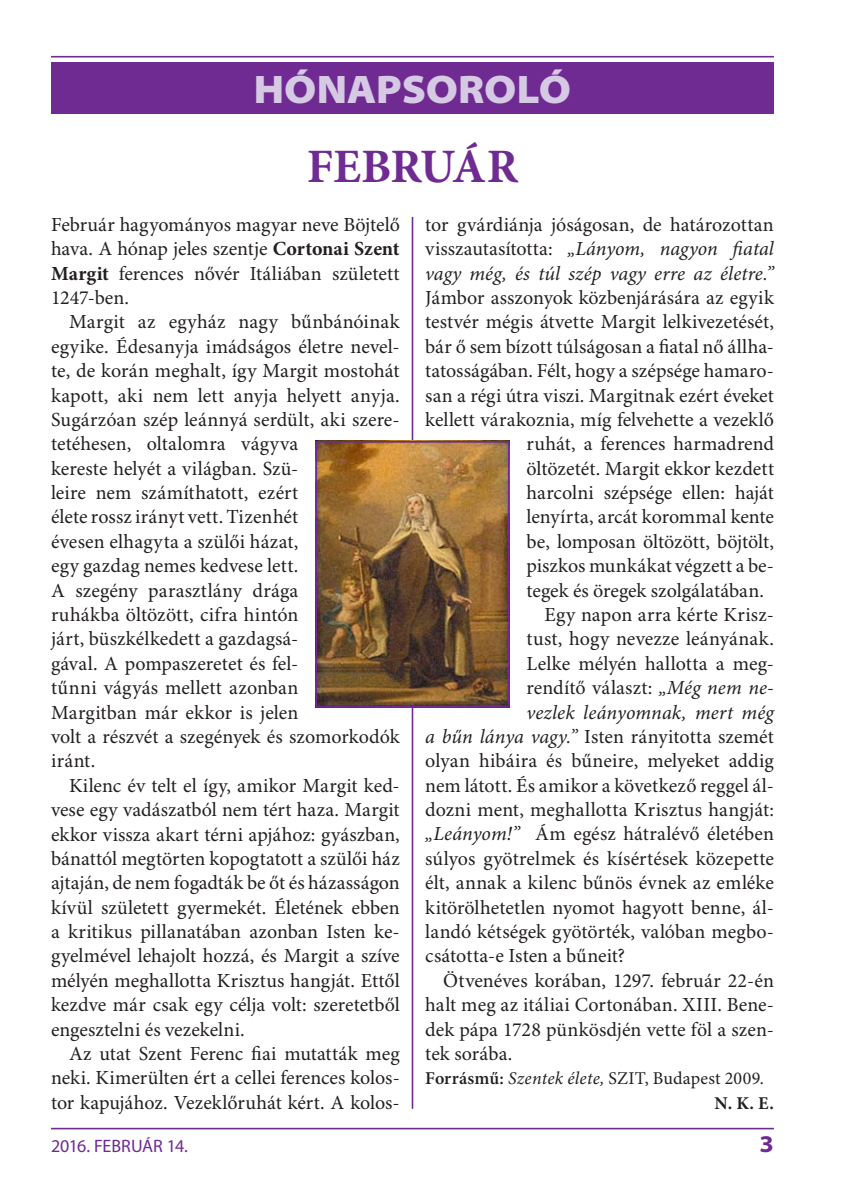
<style>
.page{position:relative;width:842px;height:1191px;background:#fff}
.page>*{position:absolute;margin:0;border:0;box-sizing:border-box;transform-origin:0 0}
.t1{font:700 48px "Minion Pro";letter-spacing:-.01em;color:#6f2b91}
.t2{font:900 semi-expanded 40px "Myriad Pro";letter-spacing:-.005em;color:#d5c9e3}
.t3{font:700 semi-expanded 24px "Myriad Pro";color:#6f2b91}
.t4{font:20px/24.4px "Minion Pro";color:#231f20;text-align:justify}
.t5{font:italic 20px/24.4px "Minion Pro";letter-spacing:.005em;color:#231f20;text-align:justify}
.t6{font:18px/24.4px "Minion Pro";letter-spacing:.015em;color:#231f20}
.t7{font:18px "Myriad Pro";letter-spacing:-.01em;color:#6f2b91}
.s1{font-weight:700}
.s2{font-style:normal}
.s3{font-style:italic}
.s4{font-weight:600}
</style>
<div class="page">
<hr style="left:51px;top:1127px;width:723px;height:2px;background:#6f2b91">
<hr style="left:412px;top:217px;width:1px;height:891px;background:#6f2b91">
<hr style="left:51px;top:56px;width:723px;height:1px;background:#6f2b91">
<div style="left:51px;top:62px;width:723px;height:51px;background:#6f2b91"></div>
<img style="left:318px;top:444px;width:189px;height:260px">
<div style="left:315px;top:441px;width:195px;height:266px;border:2px solid #6f2b91"></div>
<h2 class="t2" style="left:254px;top:74px;width:319px">HÓNAPSOROLÓ</h2>
<h1 class="t1" style="left:307px;top:147px;width:213px">FEBRUÁR</h1>
<p class="t4" style="left:51px;top:214px;width:350px">Február hagyományos magyar neve Böjt elő hava. A hónap jeles szentje <span class="s1">Cortonai Szent Margit</span> ferences nővér Itáliában született 1247-ben.</p>
<p class="t4" style="left:51px;top:311px;width:350px;text-align:left;text-indent:18px">Margit az egyház nagy bűnbánóinak egyike. Édesanyja imádságos életre nevel&shy;te, de korán meghalt, így Margit mostohát kapott, aki nem lett anyja helyett anyja.<br>Sugárzóan szép leánnyá serdült, aki szere&shy;tetéhesen, oltalomra vágyva<br>kereste helyét a világban. Szü-<br>leire nem számíthatott, ezért<br>élete rossz irányt vett. Tizenhét<br>évesen elhagyta a szülői házat,<br>egy gazdag nemes kedvese lett.<br>A szegény parasztlány drága<br>ruhákba öltözött, cifra hintón<br>járt, büszkélkedett a gazdagsá-<br>gával. A pompaszeretet és fel-<br>tűnni vágyás mellett azonban<br>Margitban már ekkor is jelen<br>volt a részvét a szegények és szomorkodók iránt.</p>
<p class="t4" style="left:51px;top:775px;width:350px;text-indent:18px">Kilenc év telt el így, amikor Margit ked&shy;vese egy vadászatból nem tért haza. Margit ekkor vissza akart térni apjához: gyászban, bánattól megtörten kopogtatott a szülői ház ajtaján, de nem fogadták be őt és házasságon kívül született gyermekét. Életének ebben a kritikus pillanatában azonban Isten ke&shy;gyelmével lehajolt hozzá, és Margit a szíve mélyén meghallotta Krisztus hangját. Ettől kezdve már csak egy célja volt: szeretetből engesztelni és vezekelni.</p>
<p class="t4" style="left:51px;top:1043px;width:350px;text-indent:18px">Az utat Szent Ferenc fiai mutatták meg neki. Kimerülten ért a cellei ferences kolos&shy;tor kapujához. Vezeklőruhát kért. A kolos-</p>
<p class="t5" style="left:425px;top:214px;width:350px"><span class="s2">tor gvárdiánja jóságosan, de határozottan visszautasította:</span> „Lányom, nagyon fiatal vagy még, és túl szép vagy erre az életre.”</p>
<p class="t4" style="left:425px;top:287px;width:350px">Jámbor asszonyok közbenjárására az egyik</p>
<p class="t4" style="left:425px;top:311px;width:350px">testvér mégis átvette Margit lelkivezetését,</p>
<p class="t4" style="left:425px;top:336px;width:350px">bár ő sem bízott túlságosan a fiatal nő állha-</p>
<p class="t4" style="left:425px;top:360px;width:350px">tatosságában. Félt, hogy a szépsége hamaro-</p>
<p class="t4" style="left:425px;top:385px;width:350px">san a régi útra viszi. Margitnak ezért éveket</p>
<p class="t4" style="left:425px;top:409px;width:350px">kellett várakoznia, míg felvehette a vezeklő</p>
<p class="t4" style="left:527px;top:433px;width:249px">ruhát, a ferences harmadrend</p>
<p class="t4" style="left:527px;top:458px;width:249px">öltözetét. Margit ekkor kezdett</p>
<p class="t4" style="left:527px;top:482px;width:249px">harcolni szépsége ellen: haját</p>
<p class="t4" style="left:527px;top:506px;width:249px">lenyírta, arcát korommal kente</p>
<p class="t4" style="left:527px;top:531px;width:249px">be, lomposan öltözött, böjtölt,</p>
<p class="t4" style="left:527px;top:555px;width:249px">piszkos munkákat végzett a be-</p>
<p class="t4" style="left:527px;top:580px;width:239px">tegek és öregek szolgálatában.</p>
<p class="t4" style="left:545px;top:604px;width:231px">Egy napon arra kérte Krisz-</p>
<p class="t4" style="left:527px;top:628px;width:249px">tust, hogy nevezze leányának.</p>
<p class="t4" style="left:527px;top:653px;width:249px">Lelke mélyén hallotta a meg-</p>
<p class="t4" style="left:527px;top:677px;width:249px">rendítő választ: <span class="s3">„Még nem ne-</span></p>
<p class="t5" style="left:527px;top:701px;width:249px">vezlek leányomnak, mert még</p>
<p class="t4" style="left:425px;top:726px;width:350px"><span class="s3">a bűn lánya vagy.”</span> Isten rányitotta szemét</p>
<p class="t4" style="left:425px;top:750px;width:350px">olyan hibái ra és bűneire, melyeket addig</p>
<p class="t4" style="left:425px;top:775px;width:350px">nem látott. És amikor a következő reggel ál-</p>
<p class="t4" style="left:425px;top:799px;width:350px">dozni ment, meghallotta Krisztus hangját:</p>
<p class="t4" style="left:425px;top:823px;width:350px"><span class="s3">„Leányom!”</span> Ám egész hátralévő életében</p>
<p class="t4" style="left:425px;top:848px;width:350px">súlyos gyötrelmek és kísértések közepette</p>
<p class="t4" style="left:425px;top:872px;width:350px">élt, annak a kilenc bűnös évnek az emléke</p>
<p class="t4" style="left:425px;top:896px;width:350px">kitörölhetetlen nyomot hagyott benne, ál-</p>
<p class="t4" style="left:425px;top:921px;width:350px">landó kétségek gyötörték, valóban megbo-</p>
<p class="t4" style="left:425px;top:945px;width:201px">csátotta-e Isten a bűneit?</p>
<p class="t4" style="left:443px;top:970px;width:332px">Ötvenéves korában, 1297. február 22-én</p>
<p class="t4" style="left:425px;top:994px;width:350px">halt meg az itáliai Cortonában. XIII. Bene-</p>
<p class="t4" style="left:425px;top:1018px;width:350px">dek pápa 1728 pünkösdjén vette föl a szen-</p>
<p class="t4" style="left:425px;top:1043px;width:89px">tek sorába.</p>
<p class="t6" style="left:715px;top:1068px;width:61px;text-indent:-289px"><span class="s4">Forrásmű:</span> <span class="s3">Szentek élete,</span> SZIT, Budapest 2009.<br><span class="s1">N. K. E.</span></p>
<p class="t7" style="left:51px;top:1139px;width:139px">2016. FEBRUÁR 14.</p>
<p class="t3" style="left:760px;top:1135px;width:16px">3</p>
</div>
